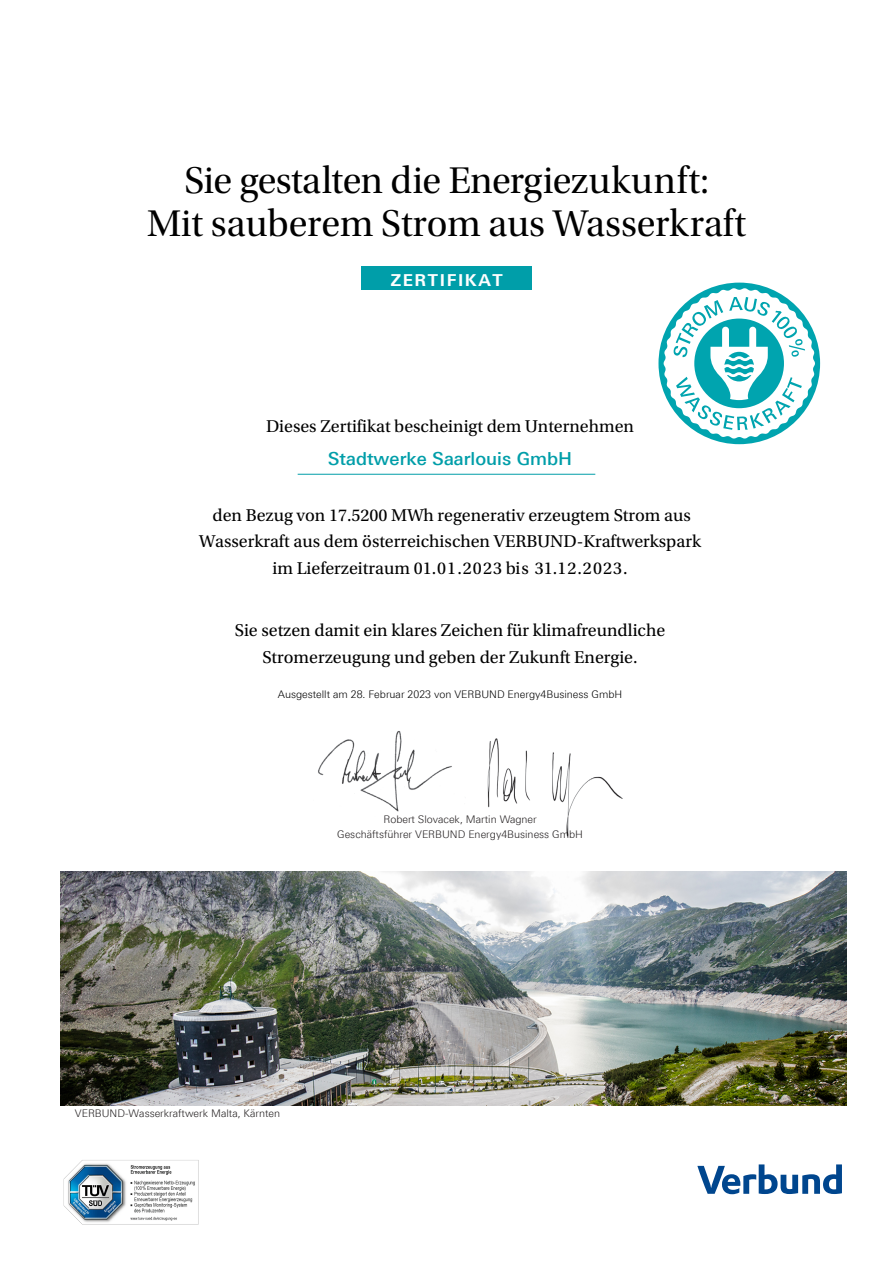
<style>
.page{position:relative;width:893px;height:1263px;background:#fff}
.page>*{position:absolute;margin:0;border:0;box-sizing:border-box;transform-origin:0 0}
.t1{font:39px/43.2px "Utopia Std Subh";color:#000;text-align:center}
.t2{font:18px/26.7px "Utopia Std";color:#000;text-align:center}
.t3{font:500 18px "Linotype Univers 530";color:#009ea9}
.t4{font:700 16.5px "Linotype Univers 630";letter-spacing:.095em;color:#fff}
.t5{font:300 10.5px/15px "Linotype Univers 330";color:#231f20;text-align:center}
.t6{font:300 10.5px "Linotype Univers 330";color:#000}
.t7{font:300 10.5px "Linotype Univers 330";color:#221e1f}
</style>
<div class="page">
<img style="left:61px;top:872px;width:786px;height:233px">
<hr style="left:298px;top:474px;width:297px;height:1px;background:#009ea9">
<svg style="left:697px;top:1164px;width:145px;height:30px"></svg>
<div style="left:361px;top:267px;width:170px;height:23px;background:#009ea9"></div>
<div style="left:658px;top:283px;width:162px;height:161px;background:#00a4af;border-radius:50%"></div>
<svg style="left:664px;top:288px;width:151px;height:151px"></svg>
<img style="left:318px;top:731px;width:134px;height:81px">
<img style="left:487px;top:738px;width:136px;height:99px">
<img style="left:63px;top:1160px;width:136px;height:65px">
<h1 class="t1" style="left:147px;top:159px;width:601px">Sie gestalten die Energiezukunft:<br>Mit sauberem Strom aus Wasserkraft</h1>
<p class="t4" style="left:391px;top:270px;width:114px">ZERTIFIKAT</p>
<p class="t2" style="left:266px;top:413px;width:369px">Dieses Zertifikat bescheinigt dem Unternehmen</p>
<p class="t3" style="left:328px;top:448px;width:246px">Stadtwerke Saarlouis GmbH</p>
<p class="t2" style="left:199px;top:502px;width:503px">den Bezug von 17.5200 MWh regenerativ erzeugtem Strom aus<br>Wasserkraft aus dem österreichischen VERBUND-Kraftwerkspark im Lieferzeitraum 01.01.2023 bis 31.12.2023.</p>
<p class="t2" style="left:235px;top:617px;width:432px">Sie setzen damit ein klares Zeichen für klimafreundliche<br>Stromerzeugung und geben der Zukunft Energie.</p>
<p class="t6" style="left:278px;top:688px;width:346px">Ausgestellt am 28. Februar 2023 von VERBUND Energy4Business GmbH</p>
<p class="t5" style="left:337px;top:811px;width:247px">Robert Slovacek, Martin Wagner<br>Geschäftsführer VERBUND Energy4Business GmbH</p>
<p class="t7" style="left:75px;top:1107px;width:207px">VERBUND-Wasserkraftwerk Malta, Kärnten</p>
</div>
